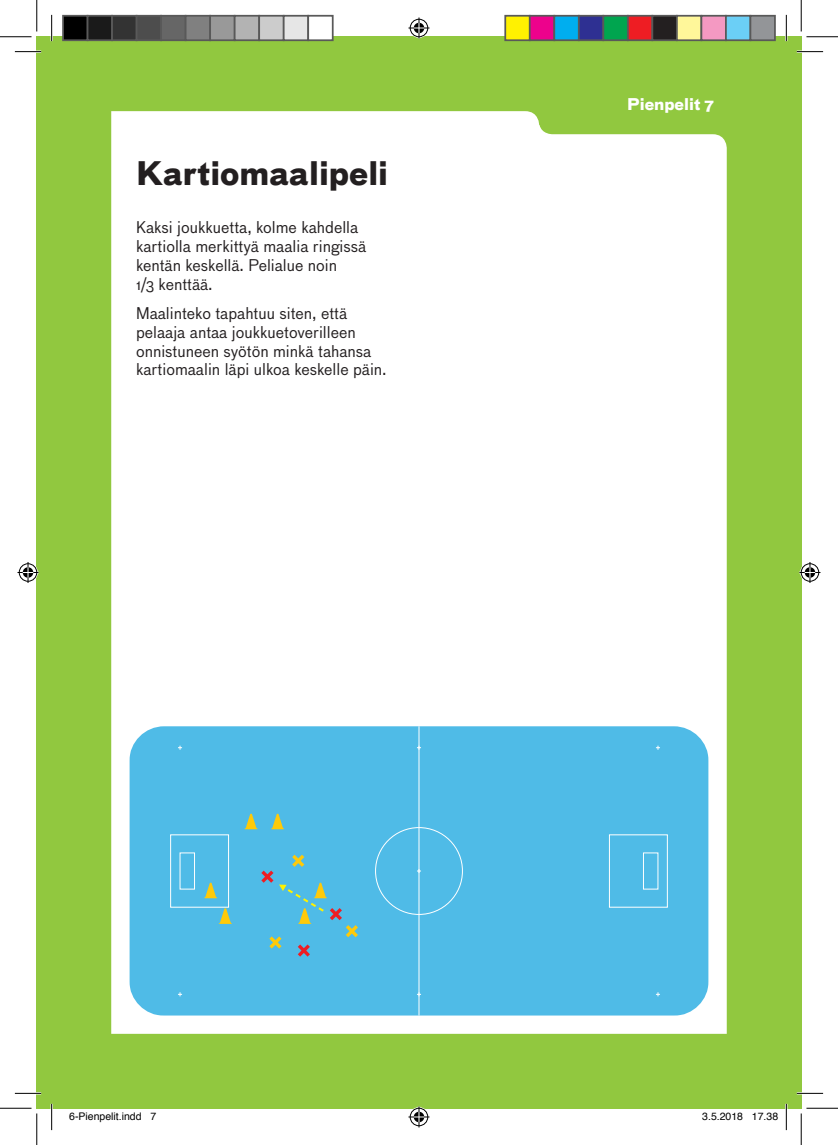
<style>
.page{position:relative;width:838px;height:1145px;background:#fff}
.page>*{position:absolute;margin:0;border:0;box-sizing:border-box;transform-origin:0 0}
.t1{font:700 31.5px "Bau";color:#231f20}
.t2{font:15.75px/18.9px "Bau";color:#231f20}
.t3{font:700 15.75px "Bau";color:#fff}
.t4{font:10.5px "Helvetica";color:#000}
</style>
<div class="page">
<div style="left:37px;top:37px;width:764px;height:1071px;background:#91c83f"></div>
<div style="left:111px;top:111px;width:615px;height:923px;background:#fff"></div>
<div style="left:129px;top:726px;width:579px;height:290px;background:#4fbbe7;border-radius:35px"></div>
<div style="left:170px;top:834px;width:59px;height:74px;border:1px solid #fff"></div>
<svg style="left:178px;top:992px;width:4px;height:4px"></svg>
<svg style="left:656px;top:992px;width:4px;height:4px"></svg>
<hr style="left:418px;top:726px;width:1px;height:290px;background:#fff">
<div style="left:609px;top:834px;width:58px;height:74px;border:1px solid #fff"></div>
<svg style="left:656px;top:746px;width:4px;height:4px"></svg>
<svg style="left:178px;top:746px;width:4px;height:4px"></svg>
<svg style="left:417px;top:869px;width:4px;height:4px"></svg>
<div style="left:179px;top:852px;width:16px;height:38px;border:1px solid #fff"></div>
<div style="left:643px;top:852px;width:15px;height:38px;border:1px solid #fff"></div>
<svg style="left:219px;top:908px;width:13px;height:16px"></svg>
<svg style="left:204px;top:883px;width:13px;height:15px"></svg>
<svg style="left:271px;top:814px;width:13px;height:15px"></svg>
<svg style="left:244px;top:814px;width:13px;height:15px"></svg>
<svg style="left:261px;top:855px;width:97px;height:102px"></svg>
<hr style="left:15px;top:51px;width:26px;height:2px;background:#fff">
<hr style="left:796px;top:51px;width:27px;height:2px;background:#fff">
<hr style="left:15px;top:1092px;width:26px;height:2px;background:#fff">
<hr style="left:796px;top:1092px;width:27px;height:2px;background:#fff">
<hr style="left:51px;top:15px;width:2px;height:26px;background:#fff">
<hr style="left:51px;top:1104px;width:2px;height:26px;background:#fff">
<hr style="left:785px;top:15px;width:2px;height:26px;background:#fff">
<hr style="left:785px;top:1104px;width:2px;height:26px;background:#fff">
<svg style="left:15px;top:51px;width:26px;height:1px"></svg>
<svg style="left:796px;top:51px;width:27px;height:1px"></svg>
<svg style="left:15px;top:1093px;width:26px;height:1px"></svg>
<svg style="left:796px;top:1093px;width:27px;height:1px"></svg>
<svg style="left:51px;top:15px;width:1px;height:26px"></svg>
<svg style="left:51px;top:1104px;width:1px;height:26px"></svg>
<svg style="left:786px;top:15px;width:1px;height:26px"></svg>
<svg style="left:786px;top:1104px;width:1px;height:26px"></svg>
<hr style="left:0;top:36px;width:32px;height:1px;background:#000">
<hr style="left:806px;top:36px;width:31px;height:1px;background:#000">
<hr style="left:0;top:1108px;width:32px;height:1px;background:#000">
<hr style="left:806px;top:1108px;width:31px;height:1px;background:#000">
<hr style="left:36px;top:0;width:1px;height:31px;background:#000">
<hr style="left:36px;top:1113px;width:1px;height:32px;background:#000">
<hr style="left:800px;top:0;width:1px;height:31px;background:#000">
<hr style="left:800px;top:1113px;width:1px;height:32px;background:#000">
<svg style="left:408px;top:18px;width:21px;height:21px"></svg>
<svg style="left:408px;top:1106px;width:21px;height:21px"></svg>
<svg style="left:18px;top:562px;width:21px;height:21px"></svg>
<svg style="left:799px;top:562px;width:21px;height:21px"></svg>
<div style="left:63px;top:16px;width:25px;height:24px;background:#000"></div>
<div style="left:62px;top:15px;width:26px;height:26px;border:2px solid #595959"></div>
<div style="left:88px;top:16px;width:24px;height:24px;background:#1a1a1a"></div>
<div style="left:87px;top:15px;width:26px;height:26px;border:2px solid #595959"></div>
<div style="left:112px;top:16px;width:25px;height:24px;background:#333"></div>
<div style="left:111px;top:15px;width:26px;height:26px;border:2px solid #595959"></div>
<div style="left:137px;top:16px;width:24px;height:24px;background:#4d4d4d"></div>
<div style="left:136px;top:15px;width:26px;height:26px;border:2px solid #595959"></div>
<div style="left:161px;top:16px;width:25px;height:24px;background:#666"></div>
<div style="left:160px;top:15px;width:26px;height:26px;border:2px solid #595959"></div>
<div style="left:186px;top:16px;width:24px;height:24px;background:#808080"></div>
<div style="left:185px;top:15px;width:26px;height:26px;border:2px solid #595959"></div>
<div style="left:210px;top:16px;width:25px;height:24px;background:#999"></div>
<div style="left:209px;top:15px;width:26px;height:26px;border:2px solid #595959"></div>
<div style="left:235px;top:16px;width:24px;height:24px;background:#b3b3b3"></div>
<div style="left:234px;top:15px;width:26px;height:26px;border:2px solid #595959"></div>
<div style="left:259px;top:16px;width:25px;height:24px;background:#ccc"></div>
<div style="left:258px;top:15px;width:26px;height:26px;border:2px solid #595959"></div>
<div style="left:284px;top:16px;width:24px;height:24px;background:#e6e6e6"></div>
<div style="left:283px;top:15px;width:26px;height:26px;border:2px solid #595959"></div>
<div style="left:308px;top:16px;width:25px;height:24px;background:#fff"></div>
<div style="left:307px;top:15px;width:26px;height:26px;border:2px solid #595959"></div>
<div style="left:505px;top:16px;width:24px;height:24px;background:#fff101"></div>
<div style="left:504px;top:15px;width:26px;height:26px;border:2px solid #595959"></div>
<div style="left:529px;top:16px;width:25px;height:24px;background:#ed028c"></div>
<div style="left:529px;top:15px;width:26px;height:26px;border:2px solid #595959"></div>
<div style="left:554px;top:16px;width:24px;height:24px;background:#00aeef"></div>
<div style="left:553px;top:15px;width:26px;height:26px;border:2px solid #595959"></div>
<div style="left:578px;top:16px;width:25px;height:24px;background:#2e3092"></div>
<div style="left:578px;top:15px;width:26px;height:26px;border:2px solid #595959"></div>
<div style="left:603px;top:16px;width:24px;height:24px;background:#00a54f"></div>
<div style="left:602px;top:15px;width:26px;height:26px;border:2px solid #595959"></div>
<div style="left:627px;top:16px;width:25px;height:24px;background:#ee1d23"></div>
<div style="left:627px;top:15px;width:26px;height:26px;border:2px solid #595959"></div>
<div style="left:652px;top:16px;width:24px;height:24px;background:#231f20"></div>
<div style="left:651px;top:15px;width:26px;height:26px;border:2px solid #595959"></div>
<div style="left:676px;top:16px;width:25px;height:24px;background:#fff79a"></div>
<div style="left:676px;top:15px;width:26px;height:26px;border:2px solid #595959"></div>
<div style="left:701px;top:16px;width:24px;height:24px;background:#f499c2"></div>
<div style="left:700px;top:15px;width:26px;height:26px;border:2px solid #595959"></div>
<div style="left:725px;top:16px;width:25px;height:24px;background:#6bcff6"></div>
<div style="left:725px;top:15px;width:26px;height:26px;border:2px solid #595959"></div>
<div style="left:750px;top:16px;width:24px;height:24px;background:#939598"></div>
<div style="left:749px;top:15px;width:26px;height:26px;border:2px solid #595959"></div>
<h1 class="t1" style="left:136px;top:151px;width:253px">Kartiomaalipeli</h1>
<p class="t2" style="left:136px;top:218px;width:232px">Kaksi joukkuetta, kolme kahdella kartiolla merkittyä maalia ringissä kentän keskellä. Pelialue noin<br>1/3 kenttää.</p>
<p class="t2" style="left:136px;top:304px;width:252px">Maalinteko tapahtuu siten, että pelaaja antaa joukkuetoverilleen onnistuneen syötön minkä tahansa kartiomaalin läpi ulkoa keskelle päin.</p>
<p class="t3" style="left:627px;top:93px;width:89px">Pienpelit 7</p>
<p class="t4" style="left:69px;top:1108px;width:88px">6-Pienpelit.indd 7</p>
<p class="t4" style="left:702px;top:1108px;width:77px">3.5.2018 17.38</p>
</div>
